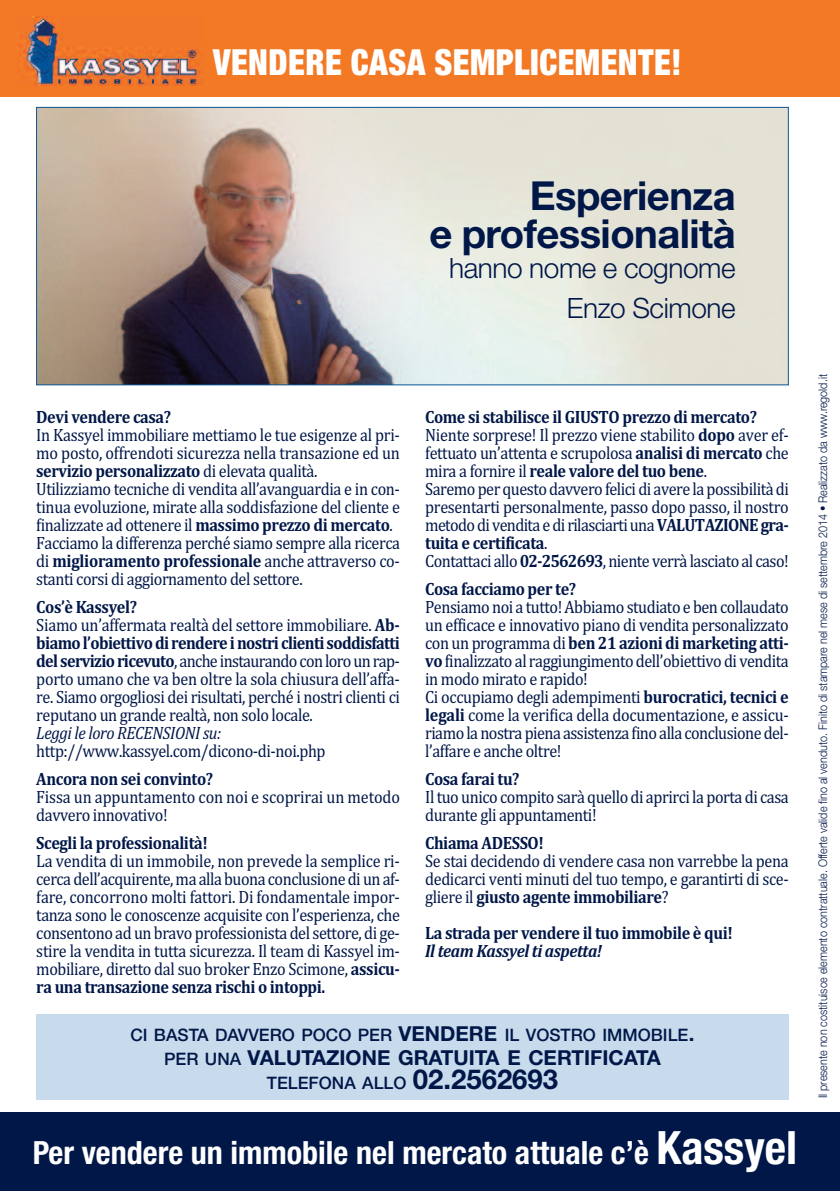
<style>
.page{position:relative;width:840px;height:1191px;background:#fff}
.page>*{position:absolute;margin:0;border:0;box-sizing:border-box;transform-origin:0 0}
.t1{font:700 40px/38px "Helvetica Neue LT Std";letter-spacing:-.015em;color:#001748;text-align:right}
.t2{font:900 condensed 36px "Helvetica Neue";letter-spacing:.015em;color:#fff;scale:.93 1}
.t3{font:700 condensed 32px "Helvetica Neue";color:#fff}
.t4{font:300 28px/40px "Helvetica Neue";letter-spacing:-.015em;color:#001748;text-align:right}
.t5{font:700 20.6px "Helvetica Neue";color:#001748}
.t6{font:18px/18px "Cambria";letter-spacing:-.025em;color:#001748;scale:.9 1}
.t7{font:700 18px "Cambria";letter-spacing:-.025em;color:#001748;scale:.9 1}
.t8{font:italic 18px "Cambria";letter-spacing:-.025em;color:#001748;scale:.9 1}
.t9{font:italic 700 18px "Cambria";letter-spacing:-.025em;color:#001748;scale:.9 1}
.t10{font:500 17.2px "Helvetica Neue";color:#001748}
.t11{font:300 12px "Helvetica Neue";color:#001748;scale:.9 1}
.s1{font-weight:700}
.s2{font-weight:700;font-size:20.6px}
.s3{font-size:23px}
.s4{font-weight:500;font-size:17.2px}
.s5{font-weight:700;font-size:27.4px}
.s6{font-size:46px}
</style>
<div class="page">
<div style="left:0;top:1112px;width:839px;height:79px;background:#001748"></div>
<div style="left:0;top:0;width:839px;height:96px;background:#f47925"></div>
<img style="left:38px;top:109px;width:748px;height:274px">
<div style="left:36px;top:1014px;width:752px;height:85px;background:#c8dbec"></div>
<img style="left:18px;top:16px;width:184px;height:69px">
<h2 class="t2" style="left:213px;top:49px;width:505px">VENDERE CASA SEMPLICEMENTE!</h2>
<h1 class="t1" style="left:429px;top:180px;width:307px">Esperienza<br>e professionalità</h1>
<h3 class="t4" style="left:449px;top:247px;width:288px">hanno nome e cognome<br>Enzo Scimone</h3>
<p class="t7" style="left:36px;top:406px;width:151px">Devi vendere casa?</p>
<p class="t6" style="left:36px;top:426px;width:405px">In Kassyel immobiliare mettiamo le tue esigenze al pri&shy;mo posto, offrendoti sicurezza nella transazione ed un <span class="s1">servizio personalizzato</span> di elevata qualità.<br>Utilizziamo tecniche di vendita all’avanguardia e in con&shy;tinua evoluzione, mirate alla soddisfazione del cliente e finalizzate ad ottenere il <span class="s1">massimo prezzo di mercato</span>.<br>Facciamo la differenza perché siamo sempre alla ricerca di <span class="s1">miglioramento professionale</span> anche attraverso co&shy;stanti corsi di aggiornamento del settore.</p>
<p class="t6" style="left:36px;top:598px;width:405px"><span class="s1">Cos’è Kassyel?<br></span>Siamo un’affermata realtà del settore immobiliare. <span class="s1">Ab&shy;biamo l’obiettivo di rendere i nostri clienti soddisfatti del servizio ricevuto</span>, anche instaurando con loro un rap&shy;porto umano che va ben oltre la sola chiusura dell’affa&shy;re. Siamo orgogliosi dei risultati, perché i nostri clienti ci reputano un grande realtà, non solo locale.</p>
<p class="t8" style="left:36px;top:722px;width:207px">Leggi le loro RECENSIONI su:</p>
<p class="t6" style="left:36px;top:742px;width:323px">http://www.kassyel.com/dicono-di-noi.php</p>
<p class="t7" style="left:36px;top:768px;width:198px">Ancora non sei convinto?</p>
<p class="t6" style="left:36px;top:788px;width:405px">Fissa un appuntamento con noi e scoprirai un metodo davvero innovativo!</p>
<p class="t7" style="left:36px;top:832px;width:192px">Scegli la professionalità!</p>
<p class="t6" style="left:36px;top:852px;width:405px;text-align:justify">La vendita di un immobile, non prevede la semplice ri&shy;cerca dell’acquirente, ma alla buona conclusione di un af&shy;fare, concorrono molti fattori. Di fondamentale impor&shy;tanza sono le conoscenze acquisite con l’esperienza, che consentono ad un bravo professionista del settore, di ge&shy;stire la vendita in tutta sicurezza. Il team di Kassyel im&shy;mobiliare, diretto dal suo broker Enzo Scimone, <span class="s1">assicu&shy;ra una transazione senza rischi o intoppi.</span></p>
<p class="t10" style="left:130px;top:1021px;width:565px">CI BASTA DAVVERO POCO PER <span class="s2">VENDERE</span> IL VOSTRO IMMOBILE<span class="s3">.</span></p>
<p class="t5" style="left:164px;top:1039px;width:498px"><span class="s4">PER UNA</span> VALUTAZIONE GRATUITA E CERTIFICATA</p>
<p class="t10" style="left:267px;top:1069px;width:292px">TELEFONA ALLO <span class="s5">02.2562693</span></p>
<p class="t6" style="left:425px;top:408px;width:405px"><span class="s1">Come si stabilisce il GIUSTO prezzo di mercato?<br></span>Niente sorprese! Il prezzo viene stabilito <span class="s1">dopo</span> aver ef&shy;fettuato un’attenta e scrupolosa <span class="s1">analisi di mercato</span> che mira a fornire il <span class="s1">reale valore del tuo bene</span>.<br>Saremo per questo davvero felici di avere la possibilità di presentarti personalmente, passo dopo passo, il nostro metodo di vendita e di rilasciarti una <span class="s1">VALUTAZIONE gra&shy;tuita e certificata</span>.<br>Contattaci allo <span class="s1">02-2562693</span>, niente verrà lasciato al caso!</p>
<p class="t7" style="left:425px;top:578px;width:169px">Cosa facciamo per te?</p>
<p class="t6" style="left:425px;top:598px;width:405px">Pensiamo noi a tutto! Abbiamo studiato e ben collaudato un efficace e innovativo piano di vendita personalizzato con un programma di <span class="s1">ben 21 azioni di marketing atti&shy;vo</span> finalizzato al raggiungimento dell’obiettivo di vendita in modo mirato e rapido!<br>Ci occupiamo degli adempimenti <span class="s1">burocratici, tecnici e legali</span> come la verifica della documentazione, e assicu&shy;riamo la nostra piena assistenza fino alla conclusione del&shy;l’affare e anche oltre!</p>
<p class="t7" style="left:425px;top:768px;width:106px">Cosa farai tu?</p>
<p class="t6" style="left:425px;top:788px;width:405px">Il tuo unico compito sarà quello di aprirci la porta di casa durante gli appuntamenti!</p>
<p class="t7" style="left:425px;top:832px;width:133px">Chiama ADESSO!</p>
<p class="t6" style="left:425px;top:852px;width:405px;text-align:justify">Se stai decidendo di vendere casa non varrebbe la pena dedicarci venti minuti del tuo tempo, e garantirti di sce&shy;gliere il <span class="s1">giusto agente immobiliare</span>?</p>
<p class="t7" style="left:425px;top:922px;width:343px">La strada per vendere il tuo immobile è qui!</p>
<p class="t9" style="left:425px;top:940px;width:198px">Il team Kassyel ti aspetta!</p>
<h3 class="t3" style="left:33px;top:1141px;width:765px">Per vendere un immobile nel mercato attuale c’è <span class="s6">Kassyel</span></h3>
<p class="t11" style="left:812px;top:1098px;width:806px;rotate:-90deg">Il presente non costituisce elemento contrattuale. Offerte valide fino al venduto. Finito di stampare nel mese di settembre 2014 • Realizzato da www.regold.it</p>
</div>
